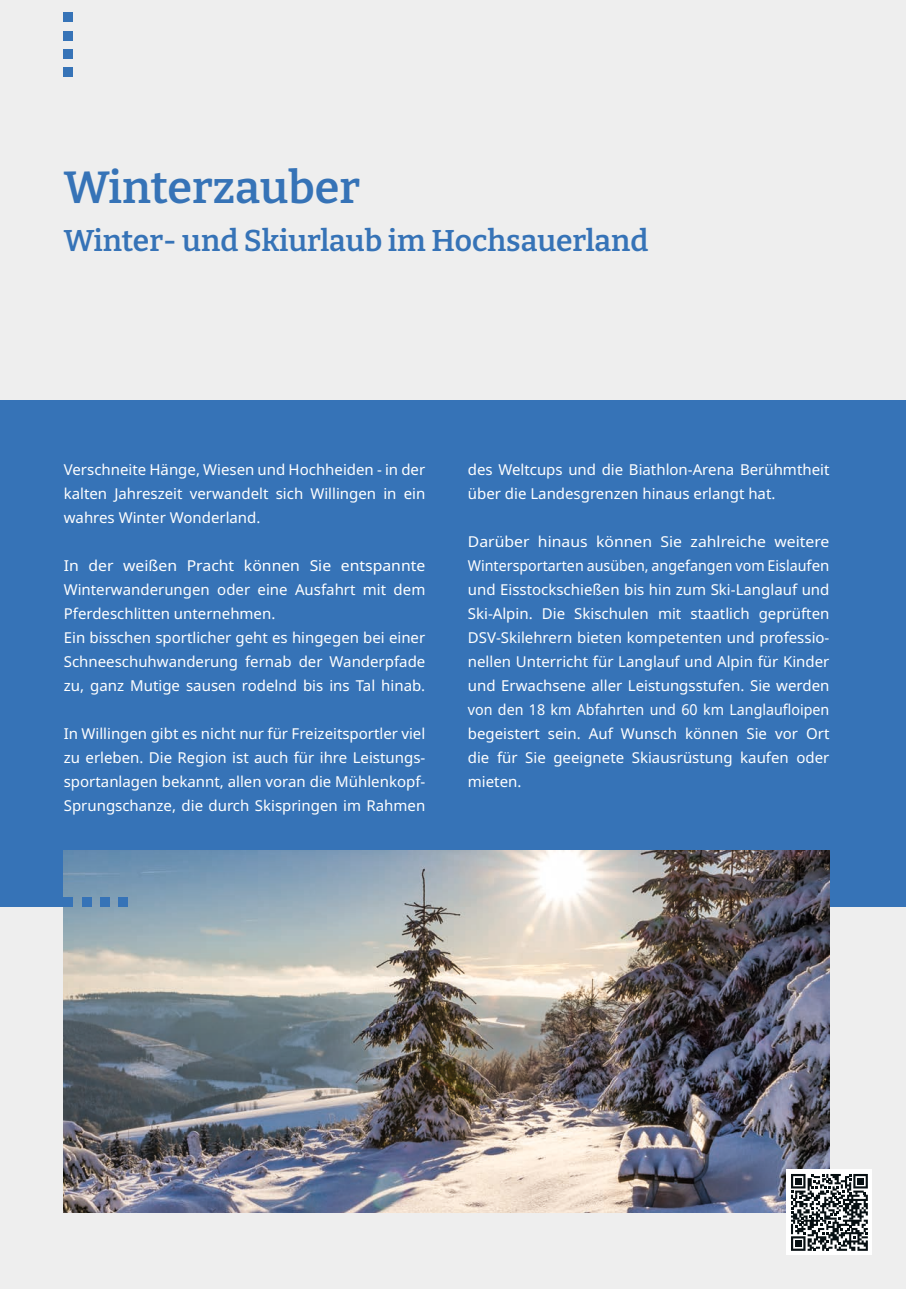
<style>
.page{position:relative;width:906px;height:1289px;background:#fff}
.page>*{position:absolute;margin:0;border:0;box-sizing:border-box;transform-origin:0 0}
.t1{font:600 45px "Bitter";color:#3673b7}
.t2{font:600 30px "Bitter";color:#3673b7}
.t3{font:15px/24px "Noto Sans";color:#fff;scale:1.05 1}
.t4{font:15px/24px "Noto Sans";color:#fff;text-align:justify}
</style>
<div class="page">
<div style="left:0;top:0;width:906px;height:1288px;background:#eee"></div>
<div style="left:0;top:400px;width:906px;height:506px;background:#3673b7"></div>
<div style="left:64px;top:67px;width:9px;height:10px;background:#3673b7"></div>
<div style="left:64px;top:31px;width:9px;height:9px;background:#3673b7"></div>
<div style="left:64px;top:13px;width:9px;height:9px;background:#3673b7"></div>
<div style="left:64px;top:49px;width:9px;height:9px;background:#3673b7"></div>
<img style="left:64px;top:850px;width:765px;height:362px">
<div style="left:118px;top:897px;width:10px;height:9px;background:#3673b7"></div>
<div style="left:82px;top:897px;width:9px;height:9px;background:#3673b7"></div>
<div style="left:64px;top:897px;width:9px;height:9px;background:#3673b7"></div>
<div style="left:100px;top:897px;width:9px;height:9px;background:#3673b7"></div>
<div style="left:787px;top:1169px;width:85px;height:85px;background:#fff"></div>
<svg style="left:791px;top:1174px;width:77px;height:76px"></svg>
<h1 class="t1" style="left:64px;top:159px;width:298px">Winterzauber</h1>
<h2 class="t2" style="left:64px;top:222px;width:586px">Winter- und Skiurlaub im Hochsauerland</h2>
<p class="t4" style="left:64px;top:457px;width:363px">Verschneite Hänge, Wiesen und Hochheiden - in der kalten Jahreszeit verwandelt sich Willingen in ein wahres Winter Wonderland.</p>
<p class="t3" style="left:64px;top:553px;width:346px">In der weißen Pracht können Sie entspannte Winterwanderungen oder eine Ausfahrt mit dem Pferdeschlitten unternehmen.<br>Ein bisschen sportlicher geht es hingegen bei einer Schneeschuhwanderung fernab der Wanderpfade zu, ganz Mutige sausen rodelnd bis ins Tal hinab.</p>
<p class="t4" style="left:64px;top:721px;width:363px">In Willingen gibt es nicht nur für Freizeitsportler viel zu erleben. Die Region ist auch für ihre Leistungs&shy;sportanlagen bekannt, allen voran die Mühlenkopf-Sprungschanze, die durch Skispringen im Rahmen</p>
<p class="t4" style="left:468px;top:457px;width:363px">des Weltcups und die Biathlon-Arena Berühmtheit über die Landesgrenzen hinaus erlangt hat.</p>
<p class="t3" style="left:468px;top:529px;width:346px;text-align:justify">Darüber hinaus können Sie zahlreiche weitere Wintersportarten ausüben, angefangen vom Eislaufen und Eisstockschießen bis hin zum Ski-Langlauf und Ski-Alpin. Die Skischulen mit staatlich geprüften DSV-Skilehrern bieten kompetenten und professio&shy;nellen Unterricht für Langlauf und Alpin für Kinder und Erwachsene aller Leistungsstufen. Sie werden von den 18 km Abfahrten und 60 km Langlaufloipen begeistert sein. Auf Wunsch können Sie vor Ort die für Sie geeignete Skiausrüstung kaufen oder mieten.</p>
</div>
